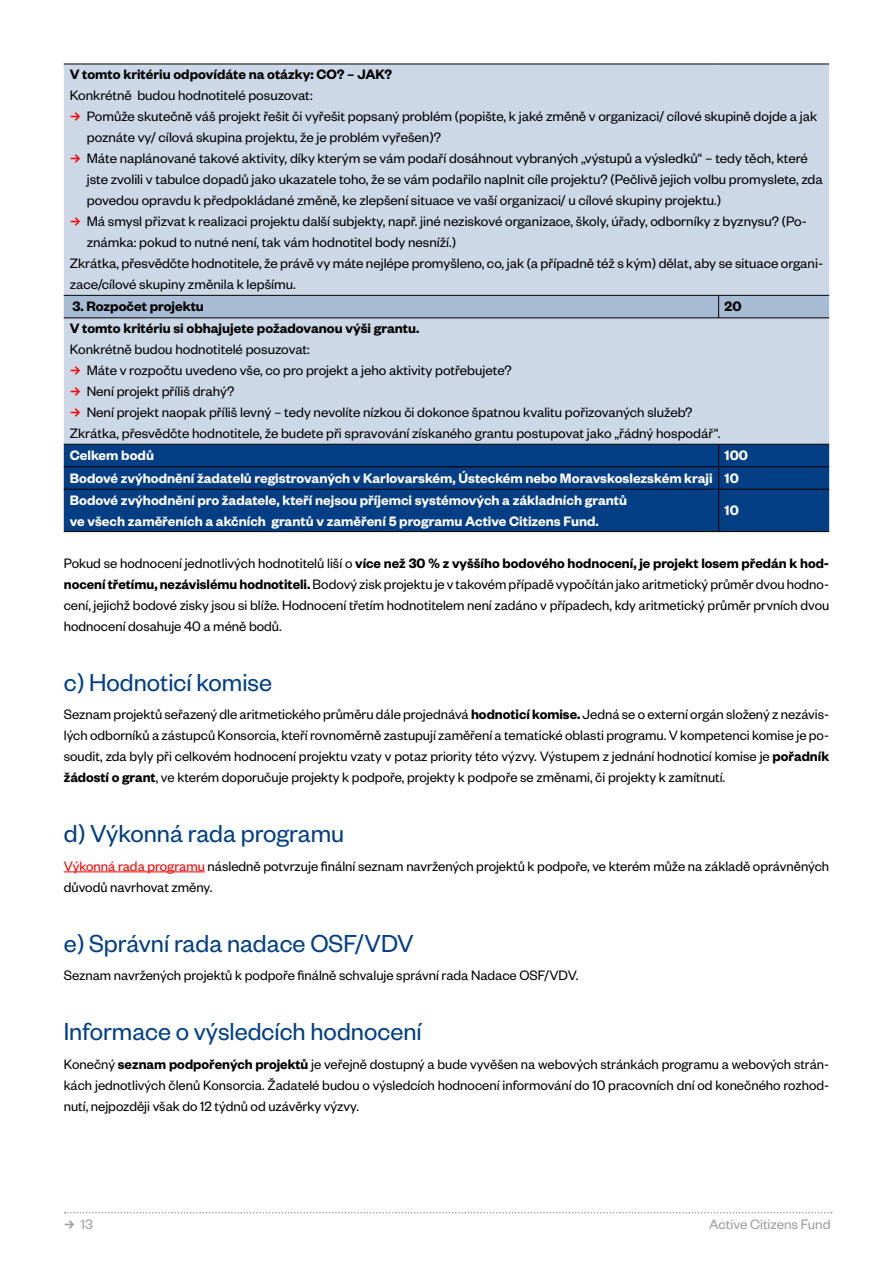
<style>
.page{position:relative;width:893px;height:1263px;background:#fff}
.page>*{position:absolute;margin:0;border:0;box-sizing:border-box;transform-origin:0 0}
.t1{font:27px "Founders Grotesk";color:#023e84}
.t2{font:15px/21px "Founders Grotesk";color:#000}
.t3{font:600 15px/21.8px "Founders Grotesk";color:#fff}
.t4{font:600 15px "Founders Grotesk";color:#000}
.t5{font:15px "Founders Grotesk";color:#9d9d9c}
.s1{font-family:"Brix Sans";font-weight:700;color:#f00}
.s2{font-weight:600}
.s3{color:#f00}
.s4{font-family:"Brix Sans";font-weight:700}
</style>
<div class="page">
<svg style="left:65px;top:1212px;width:767px;height:1px"></svg>
<hr style="left:64px;top:871px;width:141px;height:1px;background:#f00">
<div style="left:64px;top:65px;width:765px;height:379px;background:#cdd8e7"></div>
<div style="left:64px;top:445px;width:765px;height:86px;background:#023e84"></div>
<hr style="left:64px;top:64px;width:655px;height:1px;background:#000">
<hr style="left:719px;top:64px;width:110px;height:1px;background:#000">
<svg style="left:64px;top:295px;width:765px;height:23px;background:#9caec5"></svg>
<hr style="left:64px;top:318px;width:655px;height:1px;background:#000">
<hr style="left:719px;top:318px;width:110px;height:1px;background:#000">
<hr style="left:64px;top:444px;width:655px;height:1px;background:#000">
<hr style="left:719px;top:444px;width:110px;height:1px;background:#000">
<hr style="left:64px;top:466px;width:655px;height:1px;background:#000">
<hr style="left:719px;top:466px;width:110px;height:1px;background:#000">
<svg style="left:718px;top:444px;width:1px;height:45px"></svg>
<hr style="left:64px;top:489px;width:655px;height:1px;background:#000">
<hr style="left:719px;top:489px;width:110px;height:1px;background:#000">
<hr style="left:718px;top:489px;width:1px;height:42px;background:#000">
<hr style="left:64px;top:531px;width:655px;height:1px;background:#000">
<hr style="left:719px;top:531px;width:110px;height:1px;background:#000">
<p class="t4" style="left:70px;top:65px;width:324px">V tomto kritériu odpovídáte na otázky: CO? – JAK?</p>
<p class="t2" style="left:70px;top:84px;width:244px">Konkrétně budou hodnotitelé posuzovat:</p>
<p class="t2" style="left:87px;top:105px;width:732px;text-indent:-17px"><span class="s1">→</span> Pomůže skutečně váš projekt řešit či vyřešit popsaný problém (popište, k jaké změně v organizaci/ cílové skupině dojde a jak poznáte vy/ cílová skupina projektu, že je problém vyřešen)?</p>
<p class="t2" style="left:87px;top:147px;width:737px;text-indent:-17px"><span class="s1">→</span> Máte naplánované takové aktivity, díky kterým se vám podaří dosáhnout vybraných „výstupů a výsledků“ – tedy těch, které jste zvolili v tabulce dopadů jako ukazatele toho, že se vám podařilo naplnit cíle projektu? (Pečlivě jejich volbu promyslete, zda povedou opravdu k předpokládané změně, ke zlepšení situace ve vaší organizaci/ u cílové skupiny projektu.)</p>
<p class="t2" style="left:70px;top:210px;width:739px"><span class="s1">→</span> Má smysl přizvat k realizaci projektu další subjekty, např. jiné neziskové organizace, školy, úřady, odborníky z byznysu? (Po-</p>
<p class="t2" style="left:87px;top:231px;width:371px">známka: pokud to nutné není, tak vám hodnotitel body nesníží.)</p>
<p class="t2" style="left:70px;top:252px;width:755px">Zkrátka, přesvědčte hodnotitele, že právě vy máte nejlépe promyšleno, co, jak (a případně též s kým) dělat, aby se situace organi-</p>
<p class="t2" style="left:70px;top:273px;width:228px">zace/cílové skupiny změnila k lepšímu.</p>
<p class="t4" style="left:72px;top:297px;width:133px">3. Rozpočet projektu</p>
<p class="t4" style="left:725px;top:297px;width:18px">20</p>
<p class="t4" style="left:70px;top:319px;width:351px">V tomto kritériu si obhajujete požadovanou výši grantu.</p>
<p class="t2" style="left:70px;top:338px;width:242px">Konkrétně budou hodnotitelé posuzovat:</p>
<p class="t2" style="left:70px;top:359px;width:443px"><span class="s1">→</span> Máte v rozpočtu uvedeno vše, co pro projekt a jeho aktivity potřebujete?</p>
<p class="t2" style="left:70px;top:380px;width:166px"><span class="s1">→</span> Není projekt příliš drahý?</p>
<p class="t2" style="left:70px;top:401px;width:652px"><span class="s1">→</span> Není projekt naopak příliš levný – tedy nevolíte nízkou či dokonce špatnou kvalitu pořizovaných služeb?<br>Zkrátka, přesvědčte hodnotitele, že budete při spravování získaného grantu postupovat jako „řádný hospodář“.</p>
<p class="t3" style="left:70px;top:444px;width:86px">Celkem bodů</p>
<p class="t3" style="left:70px;top:444px;width:680px;text-indent:655px">100<br>Bodové zvýhodnění žadatelů registrovaných v Karlovarském, Ústeckém nebo Moravskoslezském kraji 10<br>Bodové zvýhodnění pro žadatele, kteří nejsou příjemci systémových a základních grantů<br>ve všech zaměřeních a akčních grantů v zaměření 5 programu Active Citizens Fund.</p>
<p class="t3" style="left:725px;top:499px;width:16px">10</p>
<p class="t2" style="left:64px;top:552px;width:767px;text-align:justify">Pokud se hodnocení jednotlivých hodnotitelů liší o <span class="s2">více než 30 % z vyššího bodového hodnocení, je projekt losem předán k hod&shy;nocení třetímu, nezávislému hodnotiteli.</span> Bodový zisk projektu je v takovém případě vypočítán jako aritmetický průměr dvou hodno&shy;cení, jejichž bodové zisky jsou si blíže. Hodnocení třetím hodnotitelem není zadáno v případech, kdy aritmetický průměr prvních dvou hodnocení dosahuje 40 a méně bodů.</p>
<h1 class="t1" style="left:64px;top:666px;width:210px">c) Hodnoticí komise</h1>
<p class="t2" style="left:64px;top:703px;width:767px;text-align:justify">Seznam projektů seřazený dle aritmetického průměru dále projednává <span class="s2">hodnoticí komise.</span> Jedná se o externí orgán složený z nezávis&shy;lých odborníků a zástupců Konsorcia, kteří rovnoměrně zastupují zaměření a tematické oblasti programu. V kompetenci komise je po&shy;soudit, zda byly při celkovém hodnocení projektu vzaty v potaz priority této výzvy. Výstupem z jednání hodnoticí komise je <span class="s2">pořadník žádostí o grant</span>, ve kterém doporučuje projekty k podpoře, projekty k podpoře se změnami, či projekty k zamítnutí.</p>
<h1 class="t1" style="left:64px;top:817px;width:282px">d) Výkonná rada programu</h1>
<p class="t2" style="left:64px;top:855px;width:767px"><span class="s3">Výkonná rada programu</span> následně potvrzuje finální seznam navržených projektů k podpoře, ve kterém může na základě oprávněných důvodů navrhovat změny.</p>
<h1 class="t1" style="left:64px;top:927px;width:351px">e) Správní rada nadace OSF/VDV</h1>
<p class="t2" style="left:64px;top:964px;width:516px">Seznam navržených projektů k podpoře finálně schvaluje správní rada Nadace OSF/VDV.</p>
<h1 class="t1" style="left:64px;top:1015px;width:359px">Informace o výsledcích hodnocení</h1>
<p class="t2" style="left:64px;top:1053px;width:767px;text-align:justify">Konečný <span class="s2">seznam podpořených projektů</span> je veřejně dostupný a bude vyvěšen na webových stránkách programu a webových strán&shy;kách jednotlivých členů Konsorcia. Žadatelé budou o výsledcích hodnocení informování do 10 pracovních dní od konečného rozhod&shy;nutí, nejpozději však do 12 týdnů od uzávěrky výzvy.</p>
<p class="t5" style="left:64px;top:1214px;width:31px"><span class="s4">→</span> 13</p>
<p class="t5" style="left:709px;top:1214px;width:123px">Active Citizens Fund</p>
</div>
